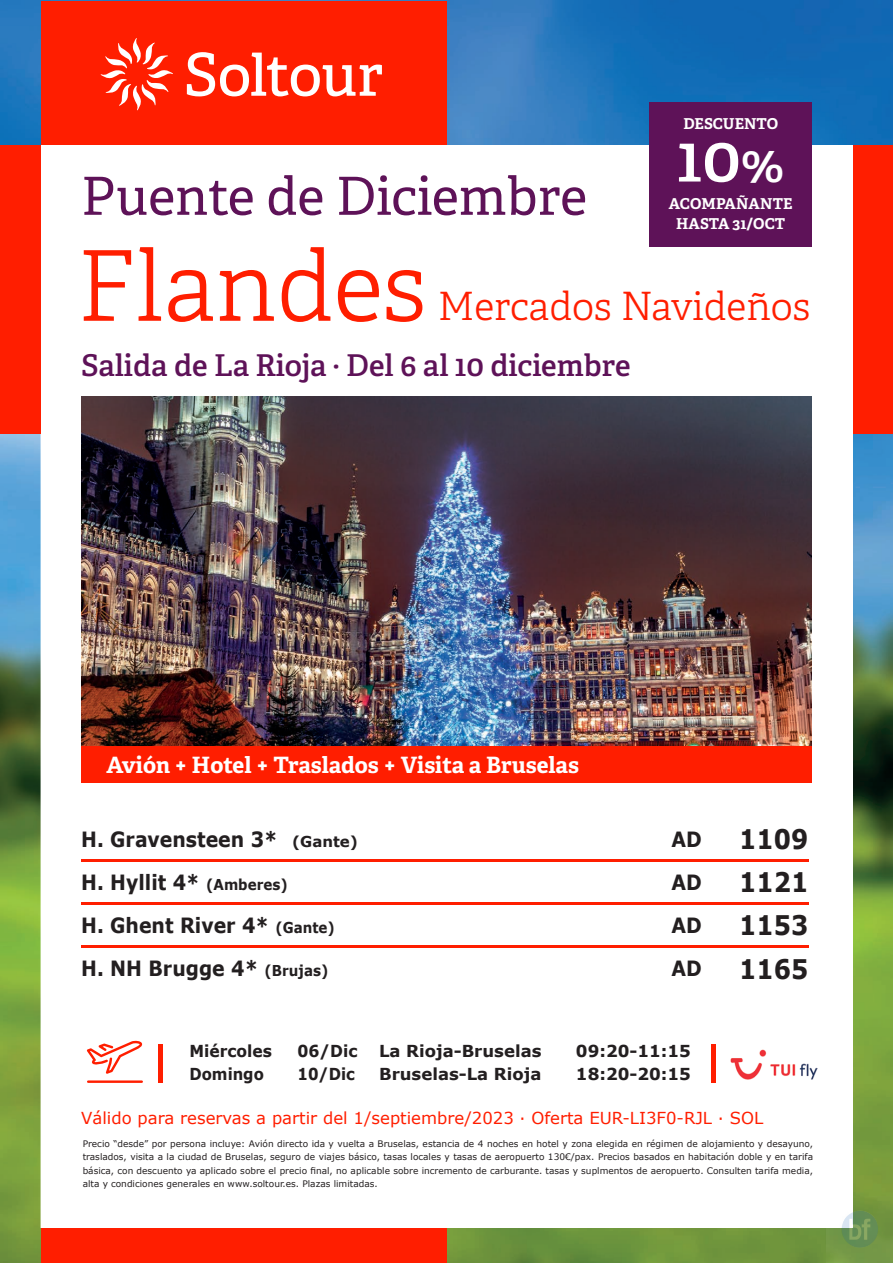
<style>
.page{position:relative;width:893px;height:1263px;background:#fff}
.page>*{position:absolute;margin:0;border:0;box-sizing:border-box;transform-origin:0 0}
.t1{font:300 97.5px "Adelle";color:#ff1e00}
.t2{font:600 66.15px "Adelle";color:#fff}
.t3{font:52.5px "Adelle";color:#5e1258}
.t4{font:300 39px "Adelle";letter-spacing:-.005em;color:#ff1e00}
.t5{font:600 30px "Adelle";color:#5e1258}
.t6{font:700 27px "Verdana";color:#231f20;scale:.9 1}
.t7{font:700 22.5px "Adelle";color:#fff}
.t8{font:700 21px "Verdana";color:#231f20;scale:.9 1}
.t9{font:16.5px "Verdana";color:#ff1e00}
.t10{font:700 16.5px/22.5px "Verdana";color:#231f20}
.t11{font:700 16.5px "Verdana";color:#231f20;scale:.94 1}
.t12{font:700 16.5px "Verdana";color:#231f20;scale:.9 1}
.t13{font:700 15px/19.5px "Adelle";color:#fff;text-align:center}
.t14{font:9px/13.5px "Verdana";color:#231f20;text-align:justify}
.s1{font-size:49.95px}
.s2{font-size:15px}
</style>
<div class="page">
<img style="left:0;top:0;width:893px;height:1263px">
<div style="left:0;top:145px;width:893px;height:289px;background:#ff1e00"></div>
<div style="left:41px;top:1px;width:406px;height:1262px;background:#ff1e00"></div>
<svg style="left:100px;top:38px;width:282px;height:73px"></svg>
<div style="left:41px;top:145px;width:811px;height:1083px;background:#fff"></div>
<img style="left:81px;top:397px;width:731px;height:349px">
<div style="left:81px;top:746px;width:731px;height:36px;background:#ff1e00"></div>
<svg style="left:87px;top:1040px;width:56px;height:43px"></svg>
<div style="left:649px;top:103px;width:163px;height:144px;background:#5e1258"></div>
<hr style="left:81px;top:945px;width:536px;height:3px;background:#ff1e00">
<hr style="left:617px;top:945px;width:85px;height:3px;background:#ff1e00">
<hr style="left:702px;top:945px;width:106px;height:3px;background:#ff1e00">
<hr style="left:81px;top:859px;width:536px;height:3px;background:#ff1e00">
<hr style="left:617px;top:859px;width:85px;height:3px;background:#ff1e00">
<hr style="left:702px;top:859px;width:106px;height:3px;background:#ff1e00">
<hr style="left:81px;top:902px;width:536px;height:2px;background:#ff1e00">
<hr style="left:617px;top:902px;width:85px;height:2px;background:#ff1e00">
<hr style="left:702px;top:902px;width:106px;height:2px;background:#ff1e00">
<div style="left:158px;top:1045px;width:5px;height:38px;background:#ff1e00"></div>
<div style="left:711px;top:1045px;width:5px;height:38px;background:#ff1e00"></div>
<img style="left:730px;top:1050px;width:87px;height:29px">
<img style="left:826px;top:1196px;width:67px;height:67px">
<h3 class="t3" style="left:81px;top:164px;width:507px">Puente de Diciembre</h3>
<h3 class="t13" style="left:683px;top:114px;width:96px">DESCUENTO</h3>
<h2 class="t2" style="left:677px;top:117px;width:109px">10<span class="s1">%</span></h2>
<h3 class="t13" style="left:669px;top:194px;width:125px">ACOMPAÑANTE<br>HASTA 31/OCT</h3>
<h1 class="t1" style="left:77px;top:227px;width:351px">Flandes</h1>
<h3 class="t4" style="left:438px;top:283px;width:374px">Mercados Navideños</h3>
<h3 class="t5" style="left:81px;top:346px;width:551px">Salida de La Rioja · Del 6 al 10 diciembre</h3>
<h3 class="t7" style="left:107px;top:750px;width:474px">Avión + Hotel + Traslados + Visita a Bruselas</h3>
<h3 class="t8" style="left:81px;top:824px;width:309px">H. Gravensteen 3* <span class="s2">(Gante)</span></h3>
<h3 class="t8" style="left:672px;top:824px;width:35px">AD</h3>
<h3 class="t6" style="left:739px;top:820px;width:78px">1109</h3>
<h3 class="t8" style="left:81px;top:867px;width:231px">H. Hyllit 4* <span class="s2">(Amberes)</span></h3>
<h3 class="t8" style="left:672px;top:867px;width:35px">AD</h3>
<h3 class="t6" style="left:739px;top:863px;width:78px">1121</h3>
<h3 class="t8" style="left:81px;top:910px;width:283px">H. Ghent River 4* <span class="s2">(Gante)</span></h3>
<h3 class="t8" style="left:672px;top:910px;width:35px">AD</h3>
<h3 class="t6" style="left:739px;top:906px;width:78px">1153</h3>
<h3 class="t8" style="left:81px;top:954px;width:276px">H. NH Brugge 4* <span class="s2">(Brujas)</span></h3>
<h3 class="t8" style="left:672px;top:954px;width:35px">AD</h3>
<h3 class="t6" style="left:739px;top:950px;width:78px">1165</h3>
<h3 class="t11" style="left:189px;top:1039px;width:89px">Miércoles</h3>
<h3 class="t11" style="left:297px;top:1039px;width:65px">06/Dic</h3>
<h3 class="t12" style="left:189px;top:1062px;width:84px">Domingo</h3>
<h3 class="t12" style="left:297px;top:1062px;width:65px">10/Dic</h3>
<h3 class="t10" style="left:379px;top:1040px;width:164px">La Rioja-Bruselas<br>Bruselas-La Rioja</h3>
<h3 class="t10" style="left:576px;top:1040px;width:117px">09:20-11:15<br>18:20-20:15</h3>
<h3 class="t9" style="left:81px;top:1106px;width:684px">Válido para reservas a partir del 1/septiembre/2023 · Oferta EUR-LI3F0-RJL · SOL</h3>
<p class="t14" style="left:83px;top:1136px;width:732px">Precio “desde” por persona incluye: Avión directo ida y vuelta a Bruselas, estancia de 4 noches en hotel y zona elegida en régimen de alojamiento y desayuno, traslados, visita a la ciudad de Bruselas, seguro de viajes básico, tasas locales y tasas de aeropuerto 130€/pax. Precios basados en habitación doble y en tarifa básica, con descuento ya aplicado sobre el precio final, no aplicable sobre incremento de carburante. tasas y suplmentos de aeropuerto. Consulten tarifa media, alta y condiciones generales en www.soltour.es. Plazas limitadas.</p>
</div>
